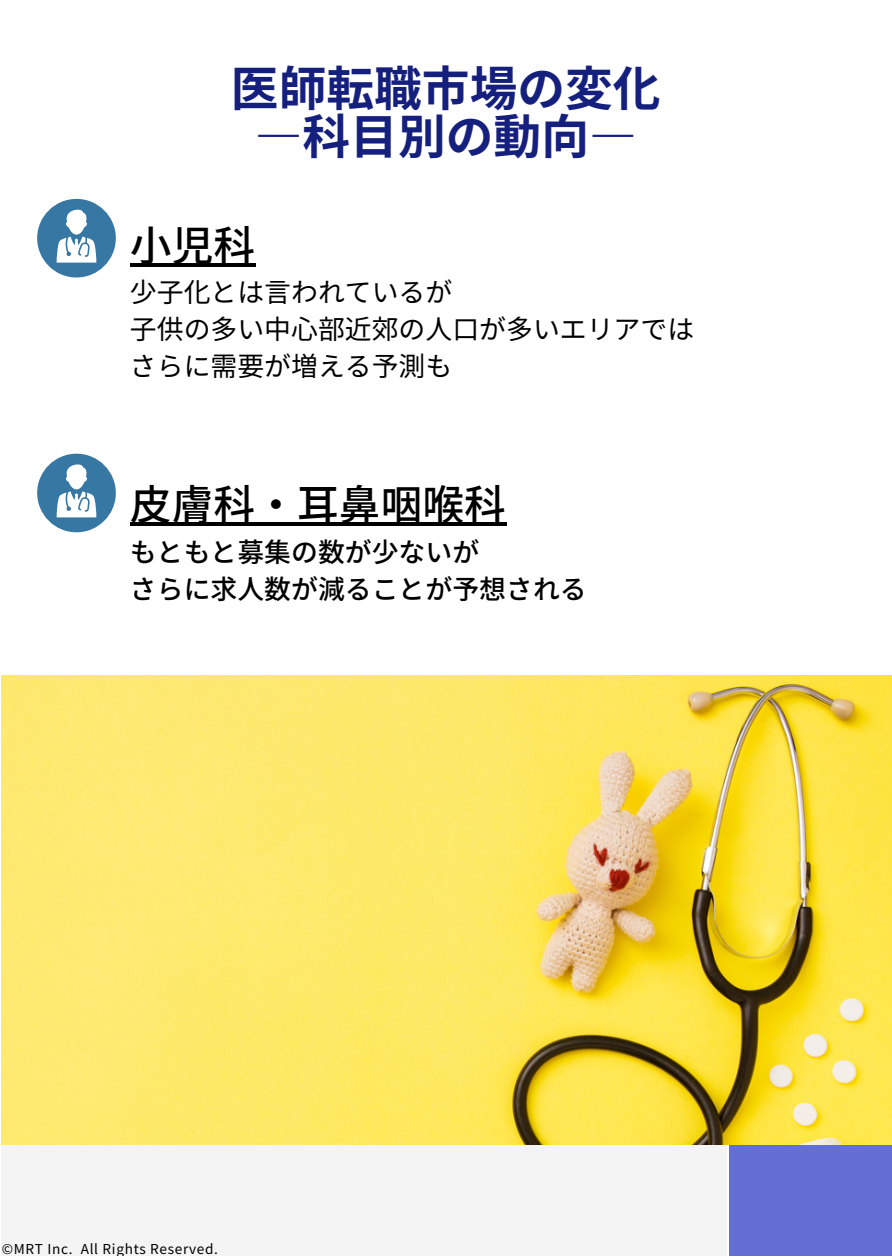
<style>
.page{position:relative;width:892px;height:1258px;background:#fff}
.page>*{position:absolute;margin:0;border:0;box-sizing:border-box;transform-origin:0 0}
.t1{font:700 47.7px/48px "Noto Sans JP";color:#151f7d;text-align:center}
.t2{font:500 41.7px "Noto Sans JP";color:#000}
.t3{font:27px/36.9px "Noto Sans JP";color:#000}
.t4{font:500 27px/36.9px "Noto Sans JP";color:#000}
.t5{font:13.5px "Noto Sans JP";letter-spacing:.05em;color:#000}
</style>
<div class="page">
<div style="left:2px;top:1145px;width:725px;height:110px;background:#f4f4f4"></div>
<div style="left:729px;top:1145px;width:162px;height:110px;background:#646fd4"></div>
<div style="left:37px;top:199px;width:79px;height:78px;background:#3677a3;border-radius:50%"></div>
<svg style="left:57px;top:209px;width:39px;height:54px"></svg>
<div style="left:37px;top:454px;width:79px;height:78px;background:#3677a3;border-radius:50%"></div>
<svg style="left:57px;top:464px;width:39px;height:53px"></svg>
<img style="left:2px;top:675px;width:889px;height:470px">
<hr style="left:130px;top:263px;width:125px;height:3px;background:#000">
<hr style="left:130px;top:523px;width:376px;height:3px;background:#000">
<h3 class="t1" style="left:231px;top:62px;width:431px">医師転職市場の変化―科目別の動向―</h3>
<p class="t2" style="left:130px;top:212px;width:127px">小児科</p>
<p class="t3" style="left:130px;top:272px;width:565px">少子化とは言われているが<br>子供の多い中心部近郊の人口が多いエリアではさらに需要が増える予測も</p>
<p class="t2" style="left:130px;top:472px;width:377px">皮膚科・耳鼻咽喉科</p>
<p class="t4" style="left:130px;top:532px;width:458px">もともと募集の数が少ないが<br>さらに求人数が減ることが予想される</p>
<h2 class="t5" style="left:2px;top:1238px;width:218px">©MRT Inc. All Rights Reserved.</h2>
</div>
